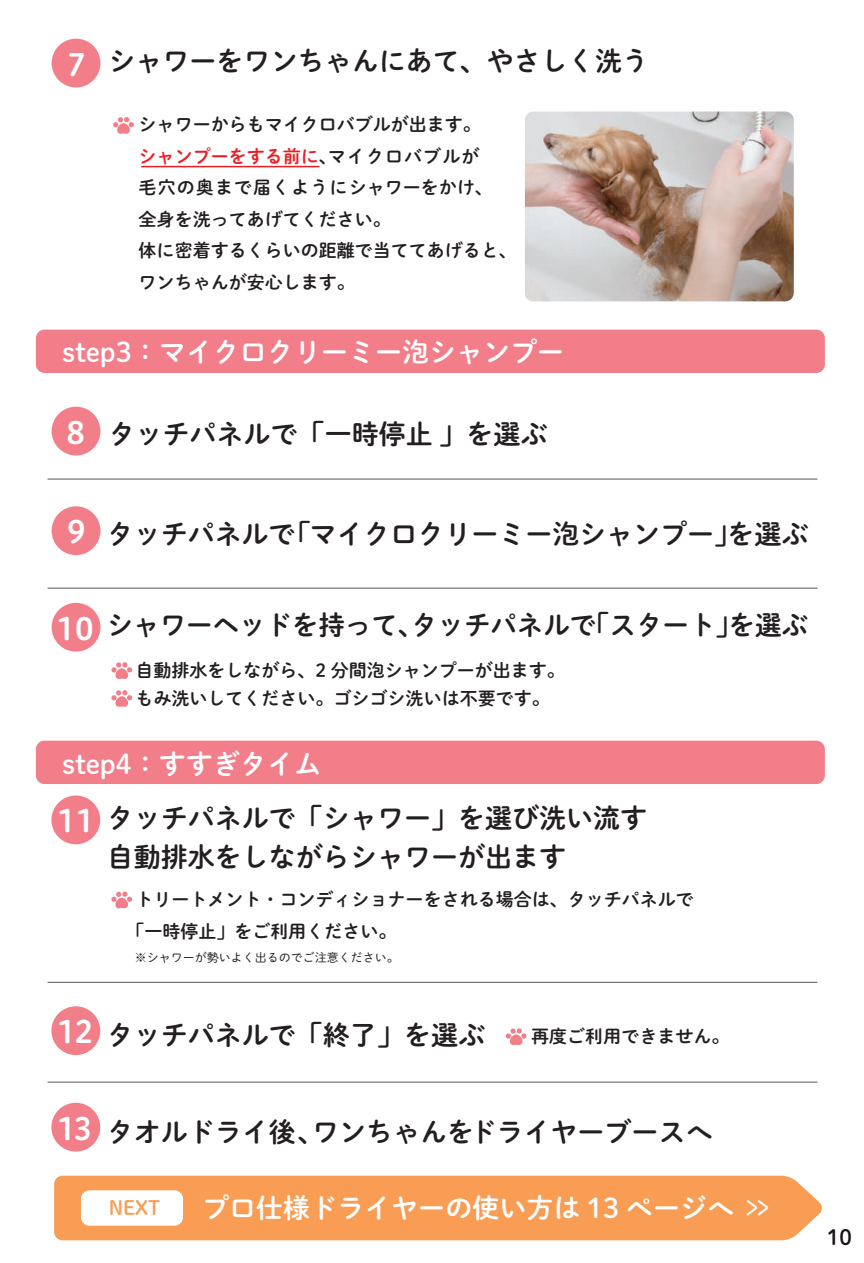
<style>
.page{position:relative;width:864px;height:1263px;background:#fff}
.page>*{position:absolute;margin:0;border:0;box-sizing:border-box;transform-origin:0 0}
.t1{font:30.45px "Hiragino UD Sans R Std W6";color:#fff}
.t2{font:27px/38.7px "P Shuei M Go Std B";color:#231f20}
.t3{font:27px "P Shuei M Go Std B";color:#fff}
.t4{font:21px "P Shuei M Go Std B";color:#1a1415}
.t5{font:19.5px "P Shuei M Go Std B";color:#f89d53}
.t6{font:18px/31.5px "P Shuei M Go Std B";color:#231f20}
.t7{font:12px "P Shuei M Go Std L";color:#231f20}
.s1{color:#ee1d23}
.s2{font-family:"Hiragino UD Sans R Std W6";font-size:30.45px;color:#fff}
</style>
<div class="page">
<svg style="left:113px;top:117px;width:21px;height:17px"></svg>
<hr style="left:141px;top:166px;width:178px;height:1px;background:#ee1d23">
<img style="left:524px;top:112px;width:269px;height:189px">
<div style="left:51px;top:1103px;width:49px;height:48px;background:#f27e8a;border-radius:50%"></div>
<svg style="left:111px;top:662px;width:21px;height:17px"></svg>
<svg style="left:111px;top:891px;width:21px;height:17px"></svg>
<div style="left:36px;top:741px;width:788px;height:43px;background:#f27e8a;border-radius:9px"></div>
<svg style="left:505px;top:1028px;width:21px;height:17px"></svg>
<svg style="left:111px;top:690px;width:21px;height:17px"></svg>
<div style="left:36px;top:330px;width:788px;height:43px;background:#f27e8a;border-radius:9px"></div>
<div style="left:54px;top:1176px;width:768px;height:64px;background:#f89d53"></div>
<div style="left:81px;top:1190px;width:102px;height:36px;background:#fff;border-radius:9px"></div>
<div style="left:52px;top:39px;width:48px;height:48px;background:#f27e8a;border-radius:50%"></div>
<div style="left:52px;top:407px;width:48px;height:48px;background:#f27e8a;border-radius:50%"></div>
<div style="left:52px;top:506px;width:48px;height:49px;background:#f27e8a;border-radius:50%"></div>
<div style="left:52px;top:603px;width:48px;height:49px;background:#f27e8a;border-radius:50%"></div>
<div style="left:51px;top:795px;width:49px;height:49px;background:#f27e8a;border-radius:50%"></div>
<div style="left:51px;top:1006px;width:49px;height:49px;background:#f27e8a;border-radius:50%"></div>
<hr style="left:48px;top:479px;width:768px;height:1px;background:#57585a">
<hr style="left:48px;top:1082px;width:768px;height:1px;background:#57585a">
<hr style="left:48px;top:982px;width:768px;height:1px;background:#57585a">
<hr style="left:48px;top:588px;width:768px;height:1px;background:#57585a">
<h1 class="t1" style="left:61px;top:41px;width:32px">７</h1>
<h2 class="t2" style="left:108px;top:41px;width:541px">シャワーをワンちゃんにあて、やさしく洗う</h2>
<p class="t6" style="left:138px;top:108px;width:380px">シャワーからもマイクロバブルが出ます。<br><span class="s1">シャンプーをする前に</span>、マイクロバブルが<br>毛穴の奥まで届くようにシャワーをかけ、<br>全身を洗ってあげてください。<br>体に密着するくらいの距離で当ててあげると、ワンちゃんが安心します。</p>
<h2 class="t3" style="left:62px;top:332px;width:503px">step3：マイクロクリーミー泡シャンプー</h2>
<h1 class="t1" style="left:60px;top:409px;width:32px">８</h1>
<h2 class="t2" style="left:108px;top:414px;width:440px">タッチパネルで「一時停止」を選ぶ</h2>
<h1 class="t1" style="left:61px;top:509px;width:32px">９</h1>
<h2 class="t2" style="left:107px;top:513px;width:703px">タッチパネルで「マイクロクリーミー泡シャンプー」を選ぶ</h2>
<h1 class="t1" style="left:56px;top:606px;width:39px">10</h1>
<h2 class="t2" style="left:107px;top:605px;width:702px">シャワーヘッドを持って、タッチパネルで「スタート」を選ぶ</h2>
<p class="t6" style="left:135px;top:654px;width:431px">自動排水をしながら、2 分間泡シャンプーが出ます。</p>
<p class="t6" style="left:135px;top:682px;width:415px">もみ洗いしてください。ゴシゴシ洗いは不要です。</p>
<h2 class="t3" style="left:62px;top:744px;width:260px">step4：すすぎタイム</h2>
<h1 class="t1" style="left:57px;top:798px;width:39px">11</h1>
<h2 class="t2" style="left:107px;top:797px;width:542px">タッチパネルで「シャワー」を選び洗い流す自動排水をしながらシャワーが出ます</h2>
<p class="t6" style="left:126px;top:883px;width:568px;text-indent:9px">トリートメント・コンディショナーをされる場合は、タッチパネルで「一時停止」をご利用ください。</p>
<p class="t7" style="left:135px;top:949px;width:266px">※シャワーが勢いよく出るのでご注意ください。</p>
<h1 class="t1" style="left:57px;top:1008px;width:37px">12</h1>
<h2 class="t2" style="left:107px;top:1015px;width:380px">タッチパネルで「終了」を選ぶ</h2>
<p class="t6" style="left:531px;top:1020px;width:199px">再度ご利用できません。</p>
<h2 class="t2" style="left:57px;top:1111px;width:656px"><span class="s2">13</span> タオルドライ後、ワンちゃんをドライヤーブースへ</h2>
<p class="t5" style="left:109px;top:1193px;width:53px">NEXT</p>
<h2 class="t3" style="left:202px;top:1188px;width:570px">プロ仕様ドライヤーの使い方は 13 ページへ ＞＞</h2>
<p class="t4" style="left:826px;top:1221px;width:26px">10</p>
</div>
